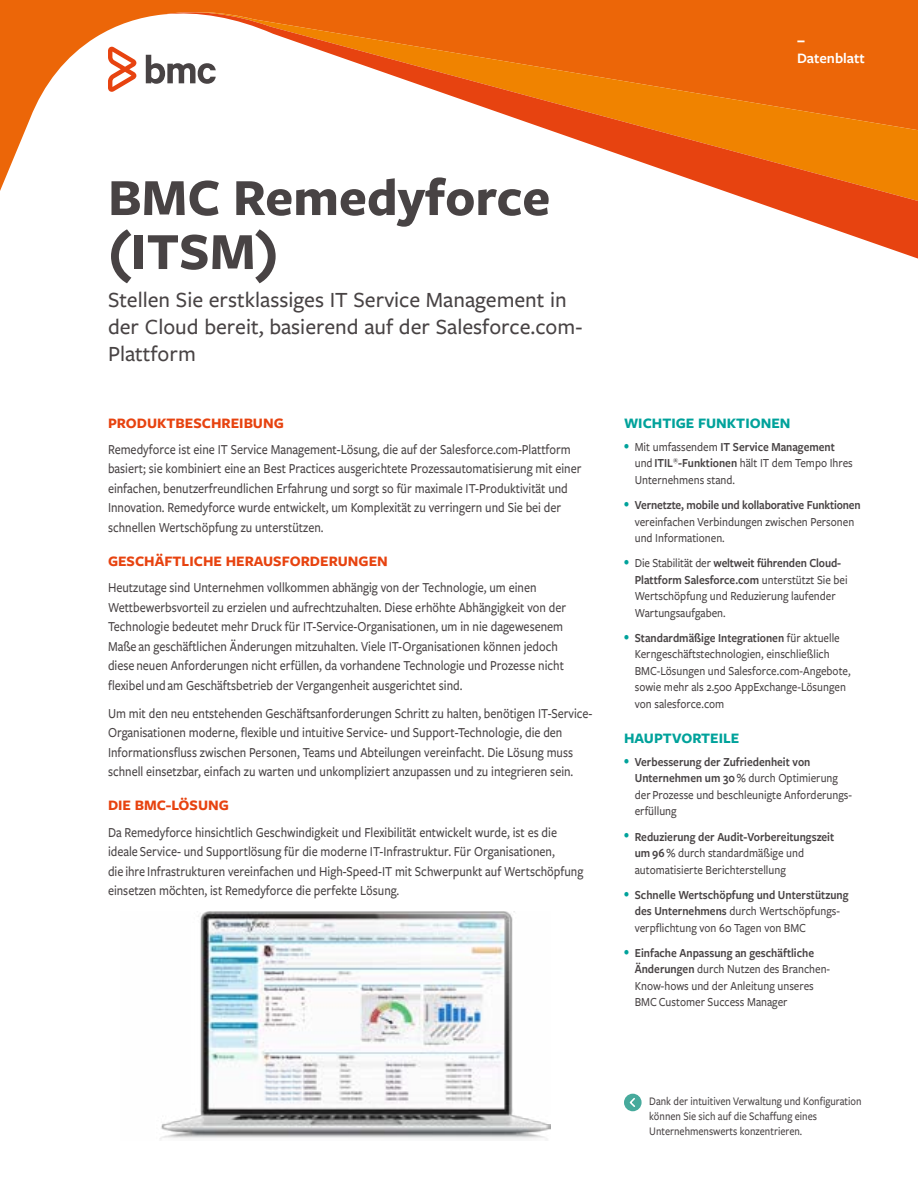
<style>
.page{position:relative;width:918px;height:1188px;background:#fff}
.page>*{position:absolute;margin:0;border:0;box-sizing:border-box;transform-origin:0 0}
.t1{font:700 54px/54px "Freight Sans Pro";color:#484344}
.t2{font:500 22.5px/27px "Freight Sans Pro";color:#484344}
.t3{font:700 15px "Freight Sans Pro";color:#e74310}
.t4{font:700 15px "Freight Sans Pro";color:#00a29b}
.t5{font:600 15px "Freight Sans Pro";color:#fff}
.t6{font:700 15px "Freight Sans Pro";color:#fff}
.t7{font:500 14.25px/19.5px "Freight Sans Pro";color:#484344;scale:.88 1}
.t8{font:500 12.75px/16.5px "Freight Sans Pro";color:#484344;scale:.9 1}
.t9{font:600 12.75px/16.5px "Freight Sans Pro";color:#484344;scale:.9 1}
.t10{font:500 12px/15px "Freight Sans Pro";color:#484344;scale:.88 1}
.s1{font-weight:600}
.s2{font-weight:500}
</style>
<div class="page">
<svg style="left:0;top:0;width:918px;height:191px"></svg>
<svg style="left:164px;top:9px;width:754px;height:250px"></svg>
<svg style="left:146px;top:55px;width:70px;height:29px"></svg>
<svg style="left:108px;top:47px;width:28px;height:45px"></svg>
<div style="left:624px;top:1094px;width:18px;height:17px;background:#47aa9c;border-radius:50%"></div>
<svg style="left:629px;top:1098px;width:6px;height:9px"></svg>
<img style="left:160px;top:911px;width:390px;height:229px">
<p class="t6" style="left:797px;top:29px;width:9px">–</p>
<p class="t5" style="left:797px;top:48px;width:69px">Datenblatt</p>
<h1 class="t1" style="left:108px;top:168px;width:444px">BMC Remedyforce (ITSM)</h1>
<h2 class="t2" style="left:108px;top:285px;width:476px">Stellen Sie erstklassiges IT Service Management in der Cloud bereit, basierend auf der Salesforce.com-<br>Plattform</h2>
<p class="t3" style="left:108px;top:412px;width:177px">PRODUKTBESCHREIBUNG</p>
<p class="t7" style="left:108px;top:439px;width:540px">Remedyforce ist eine IT Service Management-Lösung, die auf der Salesforce.com-Plattform basiert; sie kombiniert eine an Best Practices ausgerichtete Prozessautomatisierung mit einer einfachen, benutzerfreundlichen Erfahrung und sorgt so für maximale IT-Produktivität und Innovation. Remedyforce wurde entwickelt, um Komplexität zu verringern und Sie bei der schnellen Wertschöpfung zu unterstützen.</p>
<p class="t3" style="left:108px;top:551px;width:281px">GESCHÄFTLICHE HERAUSFORDERUNGEN</p>
<p class="t7" style="left:108px;top:578px;width:522px">Heutzutage sind Unternehmen vollkommen abhängig von der Technologie, um einen Wettbewerbsvorteil zu erzielen und aufrechtzuhalten. Diese erhöhte Abhängigkeit von der Technologie bedeutet mehr Druck für IT-Service-Organisationen, um in nie dagewesenem Maße an geschäftlichen Änderungen mitzuhalten. Viele IT-Organisationen können jedoch diese neuen Anforderungen nicht erfüllen, da vorhandene Technologie und Prozesse nicht flexibel und am Geschäftsbetrieb der Vergangenheit ausgerichtet sind.</p>
<p class="t7" style="left:108px;top:703px;width:552px">Um mit den neu entstehenden Geschäftsanforderungen Schritt zu halten, benötigen IT-Service-Organisationen moderne, flexible und intuitive Service- und Support-Technologie, die den Informationsfluss zwischen Personen, Teams und Abteilungen vereinfacht. Die Lösung muss schnell einsetzbar, einfach zu warten und unkompliziert anzupassen und zu integrieren sein.</p>
<p class="t3" style="left:108px;top:795px;width:122px">DIE BMC-LÖSUNG</p>
<p class="t7" style="left:108px;top:822px;width:542px">Da Remedyforce hinsichtlich Geschwindigkeit und Flexibilität entwickelt wurde, ist es die ideale Service- und Supportlösung für die moderne IT-Infrastruktur. Für Organisationen,<br>die ihre Infrastrukturen vereinfachen und High-Speed-IT mit Schwerpunkt auf Wertschöpfung einsetzen möchten, ist Remedyforce die perfekte Lösung.</p>
<p class="t4" style="left:624px;top:412px;width:168px">WICHTIGE FUNKTIONEN</p>
<p class="t8" style="left:635px;top:438px;width:244px;text-indent:-11px"><sup>•</sup> Mit umfassendem <span class="s1">IT Service Management </span>und <span class="s1">ITIL</span><sup>®</sup><span class="s1">-Funktionen</span> hält IT dem Tempo Ihres<br>Unternehmens stand.</p>
<p class="t8" style="left:635px;top:496px;width:253px;text-indent:-11px"><sup>•</sup> <span class="s1">Vernetzte, mobile und kollaborative Funktionen </span>vereinfachen Verbindungen zwischen Personen und Informationen.</p>
<p class="t8" style="left:635px;top:554px;width:238px;text-indent:-11px"><sup>•</sup> Die Stabilität der <span class="s1">weltweit führenden Cloud-Plattform Salesforce.com</span> unterstützt Sie bei Wertschöpfung und Reduzierung laufender Wartungsaufgaben.</p>
<p class="t8" style="left:635px;top:629px;width:241px;text-indent:-11px"><sup>•</sup> <span class="s1">Standardmäßige Integrationen</span> für aktuelle Kerngeschäftstechnologien, einschließlich BMC-Lösungen und Salesforce.com-Angebote, sowie mehr als 2.500 AppExchange-Lösungen von salesforce.com</p>
<p class="t4" style="left:624px;top:728px;width:117px">HAUPTVORTEILE</p>
<p class="t8" style="left:635px;top:753px;width:243px;text-indent:-11px"><sup>•</sup> <span class="s1">Verbesserung der Zufriedenheit von Unternehmen um 30 %</span> durch Optimierung der Prozesse und beschleunigte Anforderungs&shy;erfüllung</p>
<p class="t8" style="left:635px;top:828px;width:223px;text-indent:-11px"><sup>•</sup> <span class="s1">Reduzierung der Audit-Vorbereitungszeit um 96 %</span> durch standardmäßige und automatisierte Berichterstellung</p>
<p class="t9" style="left:635px;top:886px;width:239px;text-indent:-11px"><sup>•</sup> Schnelle Wertschöpfung und Unterstützung des Unternehmens <span class="s2">durch Wertschöpfungs&shy;verpflichtung von 60 Tagen von BMC</span></p>
<p class="t8" style="left:635px;top:944px;width:219px;text-indent:-11px"><sup>•</sup> <span class="s1">Einfache Anpassung an geschäftliche Änderungen</span> durch Nutzen des Branchen-Know‑hows und der Anleitung unseres BMC Customer Success Manager</p>
<p class="t10" style="left:649px;top:1093px;width:243px">Dank der intuitiven Verwaltung und Konfiguration können Sie sich auf die Schaffung eines<br>Unternehmenswerts konzentrieren.</p>
</div>
